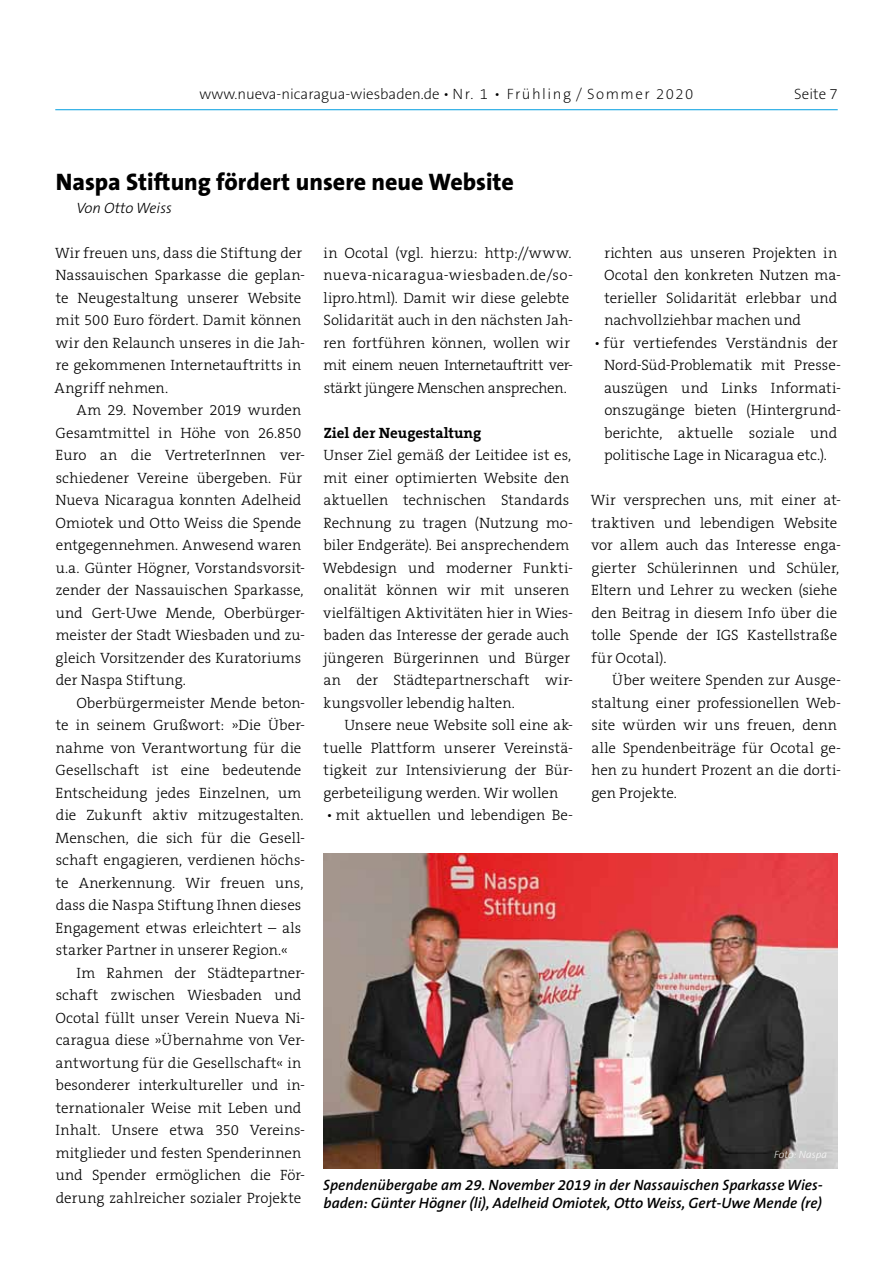
<style>
.page{position:relative;width:893px;height:1263px;background:#fff}
.page>*{position:absolute;margin:0;border:0;box-sizing:border-box;transform-origin:0 0}
.t1{font:800 24px "The Sans B8";color:#000}
.t2{font:300 15px/22.5px "The Serif B3";letter-spacing:.005em;color:#000}
.t3{font:italic 600 15px/18px "The Sans B6";color:#000}
.t4{font:200 15px "The Sans B2";color:#000}
.t5{font:700 15px "The Serif B7";color:#000}
.t6{font:italic 300 15px "The Sans B3";color:#000}
.t7{font:italic 200 10.5px "The Sans B2";color:#fff}
</style>
<div class="page">
<hr style="left:55px;top:109px;width:783px;height:1px;background:#009ee0">
<img style="left:323px;top:854px;width:515px;height:314px">
<p class="t4" style="left:199px;top:86px;width:495px">www.nueva-nicaragua-wiesbaden.de • Nr. 1 • Frühling / Sommer 2020</p>
<p class="t4" style="left:794px;top:86px;width:45px">Seite 7</p>
<h1 class="t1" style="left:56px;top:169px;width:460px">Naspa Stiftung fördert unsere neue Website</h1>
<p class="t6" style="left:77px;top:200px;width:97px">Von Otto Weiss</p>
<p class="t2" style="left:55px;top:242px;width:252px">Wir freuen uns, dass die Stiftung der<br>Nassauischen Sparkasse die geplan&shy;te Neugestaltung unserer Website mit 500 Euro fördert. Damit können wir den Relaunch unseres in die Jah&shy;re gekommenen Internetauftritts in<br>Angriff nehmen.</p>
<p class="t2" style="left:56px;top:400px;width:251px;text-indent:21px">Am 29. November 2019 wurden<br>Gesamtmittel in Höhe von 26.850<br>Euro an die VertreterInnen ver&shy;schiedener Vereine übergeben. Für<br>Nueva Nicaragua konnten Adelheid<br>Omiotek und Otto Weiss die Spende entgegennehmen. Anwesend waren u.a. Günter Högner, Vorstandsvorsit&shy;zender der Nassauischen Sparkasse, und Gert-Uwe Mende, Oberbürger&shy;meister der Stadt Wiesbaden und zu&shy;gleich Vorsitzender des Kuratoriums der Naspa Stiftung.</p>
<p class="t2" style="left:56px;top:692px;width:251px;text-indent:21px">Oberbürgermeister Mende beton&shy;te in seinem Grußwort: »Die Über&shy;nahme von Verantwortung für die Gesellschaft ist eine bedeutende Entscheidung jedes Einzelnen, um die Zukunft aktiv mitzugestalten.<br>Menschen, die sich für die Gesell&shy;schaft engagieren, verdienen höchs&shy;te Anerkennung. Wir freuen uns, dass die Naspa Stiftung Ihnen dieses Engagement etwas erleichtert – als starker Partner in unserer Region.«</p>
<p class="t2" style="left:56px;top:962px;width:251px;text-indent:21px">Im Rahmen der Städtepartner&shy;schaft zwischen Wiesbaden und Ocotal füllt unser Verein Nueva Ni&shy;caragua diese »Übernahme von Ver&shy;antwortung für die Gesellschaft« in besonderer interkultureller und in&shy;ternationaler Weise mit Leben und Inhalt. Unsere etwa 350 Vereins&shy;mitglieder und festen Spenderinnen und Spender ermöglichen die För&shy;derung zahlreicher sozialer Projekte</p>
<p class="t2" style="left:323px;top:242px;width:251px">in Ocotal (vgl. hierzu: http://www. nueva-nicaragua-wiesbaden.de/so&shy;lipro.html). Damit wir diese gelebte Solidarität auch in den nächsten Jah&shy;ren fortführen können, wollen wir mit einem neuen Internetauftritt ver&shy;stärkt jüngere Menschen ansprechen.</p>
<p class="t5" style="left:324px;top:425px;width:159px">Ziel der Neugestaltung</p>
<p class="t2" style="left:323px;top:445px;width:252px">Unser Ziel gemäß der Leitidee ist es, mit einer optimierten Website den aktuellen technischen Standards Rechnung zu tragen (Nutzung mo&shy;biler Endgeräte). Bei ansprechendem Webdesign und moderner Funkti&shy;onalität können wir mit unseren vielfältigen Aktivitäten hier in Wies&shy;baden das Interesse der gerade auch jüngeren Bürgerinnen und Bürger an der Städtepartnerschaft wir&shy;kungsvoller lebendig halten.</p>
<p class="t2" style="left:323px;top:715px;width:251px;text-align:justify;text-indent:21px">Unsere neue Website soll eine ak&shy;tuelle Plattform unserer Vereinstä&shy;tigkeit zur Intensivierung der Bür&shy;gerbeteiligung werden. Wir wollen</p>
<p class="t2" style="left:326px;top:805px;width:248px">• mit aktuellen und lebendigen Be-</p>
<p class="t2" style="left:604px;top:242px;width:238px">richten aus unseren Projekten in<br>Ocotal den konkreten Nutzen ma&shy;terieller Solidarität erlebbar und nachvollziehbar machen und</p>
<p class="t2" style="left:604px;top:332px;width:238px;text-indent:-10px">• für vertiefendes Verständnis der Nord-Süd-Problematik mit Presse&shy;auszügen und Links Informati&shy;onszugänge bieten (Hintergrund&shy;berichte, aktuelle soziale und politische Lage in Nicaragua etc.).</p>
<p class="t2" style="left:591px;top:490px;width:252px">Wir versprechen uns, mit einer at&shy;traktiven und lebendigen Website vor allem auch das Interesse enga&shy;gierter Schülerinnen und Schüler,<br>Eltern und Lehrer zu wecken (siehe den Beitrag in diesem Info über die tolle Spende der IGS Kastellstraße für Ocotal).</p>
<p class="t2" style="left:591px;top:670px;width:251px;text-indent:21px">Über weitere Spenden zur Ausge&shy;staltung einer professionellen Web&shy;site würden wir uns freuen, denn alle Spendenbeiträge für Ocotal ge&shy;hen zu hundert Prozent an die dorti&shy;gen Projekte.</p>
<p class="t7" style="left:774px;top:1149px;width:54px">Foto: Naspa</p>
<p class="t3" style="left:323px;top:1176px;width:501px">Spendenübergabe am 29. November 2019 in der Nassauischen Sparkasse Wies&shy;baden: Günter Högner (li), Adelheid Omiotek, Otto Weiss, Gert-Uwe Mende (re)</p>
</div>
